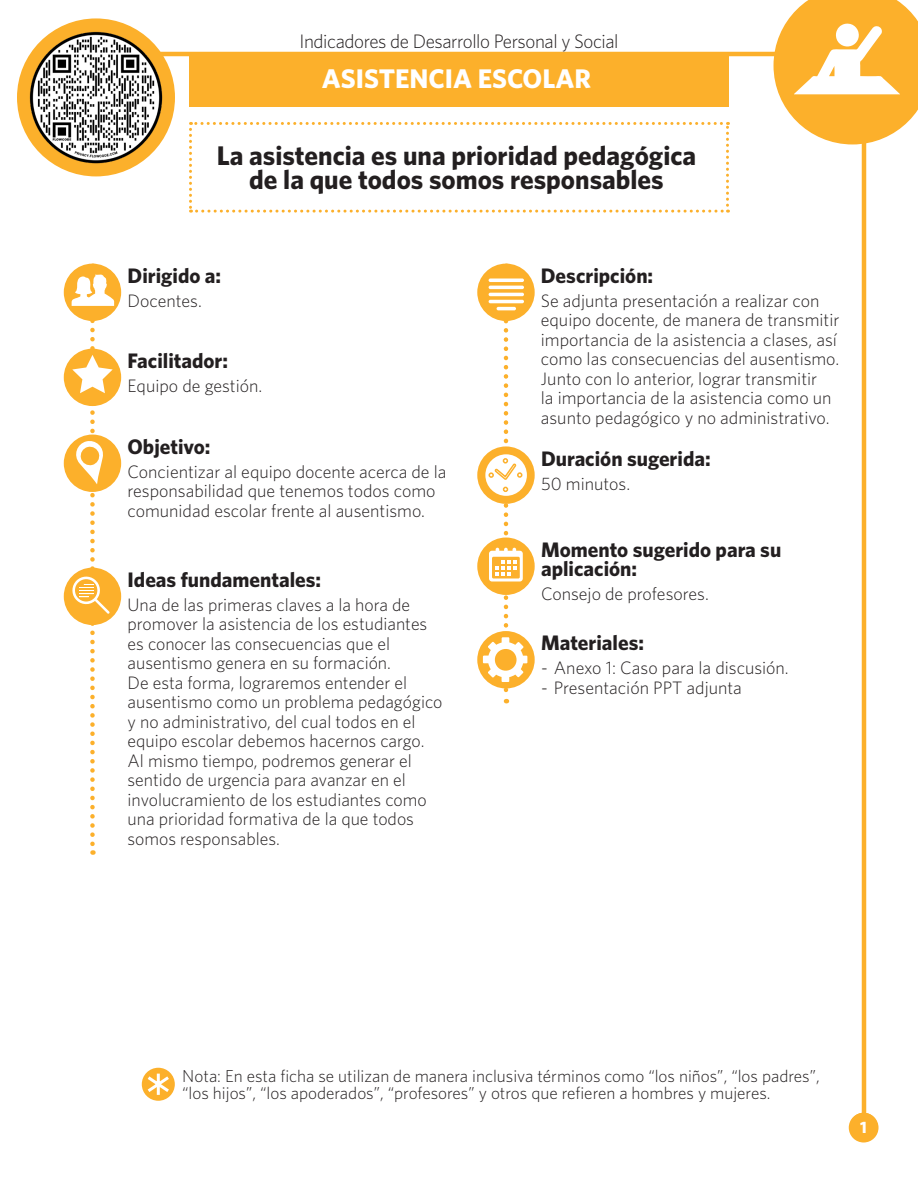
<style>
.page{position:relative;width:918px;height:1188px;background:#fff}
.page>*{position:absolute;margin:0;border:0;box-sizing:border-box;transform-origin:0 0}
.t1{font:700 27px/24px "Whitney";color:#231f20;text-align:center}
.t2{font:700 27px "Whitney";color:#fff}
.t3{font:700 21px/19.5px "Whitney";color:#231f20}
.t4{font:300 19.5px "Whitney";letter-spacing:-.02em;color:#231f20}
.t5{font:300 18px/19.5px "Whitney";color:#231f20}
.t6{font:700 18px "Sassoon Sans Std";color:#fff}
.t7{font:300 17.25px/16.5px "Whitney";color:#231f20}
.t8{font:700 16.5px "Whitney";color:#fff}
</style>
<div class="page">
<svg style="left:189px;top:122px;width:540px;height:91px"></svg>
<svg style="left:774px;top:0;width:144px;height:144px"></svg>
<svg style="left:849px;top:1113px;width:30px;height:30px"></svg>
<hr style="left:56px;top:52px;width:728px;height:4px;background:#fcb02b">
<div style="left:189px;top:54px;width:540px;height:53px;background:#fcb02b"></div>
<hr style="left:862px;top:131px;width:4px;height:986px;background:#fcb02b">
<div style="left:850px;top:1113px;width:27px;height:27px;background:#fcb02b;border-radius:50%"></div>
<div style="left:142px;top:1068px;width:33px;height:33px;background:#fcb02b;border-radius:50%"></div>
<svg style="left:144px;top:1071px;width:28px;height:27px"></svg>
<div style="left:17px;top:18px;width:158px;height:158px;background:#fcb02b;border-radius:50%"></div>
<img style="left:28px;top:29px;width:136px;height:136px">
<div style="left:64px;top:264px;width:57px;height:57px;background:#fcb02b;border-radius:50%"></div>
<div style="left:64px;top:349px;width:57px;height:57px;background:#fcb02b;border-radius:50%"></div>
<div style="left:64px;top:435px;width:57px;height:57px;background:#fcb02b;border-radius:50%"></div>
<div style="left:64px;top:568px;width:57px;height:57px;background:#fcb02b;border-radius:50%"></div>
<svg style="left:71px;top:274px;width:43px;height:581px"></svg>
<div style="left:477px;top:446px;width:58px;height:58px;background:#fcb02b;border-radius:50%"></div>
<div style="left:478px;top:538px;width:56px;height:56px;background:#fcb02b;border-radius:50%"></div>
<div style="left:477px;top:538px;width:58px;height:57px;border:2px solid #fcb02b;border-radius:50%"></div>
<svg style="left:477px;top:631px;width:58px;height:57px"></svg>
<svg style="left:483px;top:310px;width:44px;height:393px"></svg>
<svg style="left:477px;top:264px;width:58px;height:57px;fill:#fcb02b"></svg>
<hr style="left:497px;top:307px;width:19px;height:3px;background:#fff;border-radius:2px">
<hr style="left:489px;top:300px;width:35px;height:3px;background:#fff;border-radius:2px">
<hr style="left:489px;top:293px;width:35px;height:3px;background:#fff;border-radius:2px">
<hr style="left:489px;top:286px;width:35px;height:3px;background:#fff;border-radius:2px">
<hr style="left:489px;top:279px;width:35px;height:3px;background:#fff;border-radius:2px">
<p class="t4" style="left:299px;top:30px;width:321px">Indicadores de Desarrollo Personal y Social</p>
<h1 class="t2" style="left:322px;top:62px;width:271px">ASISTENCIA ESCOLAR</h1>
<h1 class="t1" style="left:217px;top:143px;width:481px">La asistencia es una prioridad pedagógica de la que todos somos responsables</h1>
<p class="t3" style="left:128px;top:265px;width:95px">Dirigido a:</p>
<p class="t5" style="left:128px;top:290px;width:76px">Docentes.</p>
<p class="t3" style="left:128px;top:350px;width:102px">Facilitador:</p>
<p class="t5" style="left:128px;top:376px;width:136px">Equipo de gestión.</p>
<p class="t3" style="left:128px;top:436px;width:85px">Objetivo:</p>
<p class="t5" style="left:128px;top:461px;width:320px">Concientizar al equipo docente acerca de la responsabilidad que tenemos todos como comunidad escolar frente al ausentismo.</p>
<p class="t3" style="left:128px;top:569px;width:195px">Ideas fundamentales:</p>
<p class="t5" style="left:128px;top:595px;width:316px">Una de las primeras claves a la hora de promover la asistencia de los estudiantes es conocer las consecuencias que el ausentismo genera en su formación.<br>De esta forma, lograremos entender el ausentismo como un problema pedagógico y no administrativo, del cual todos en el equipo escolar debemos hacernos cargo.<br>Al mismo tiempo, podremos generar el sentido de urgencia para avanzar en el involucramiento de los estudiantes como una prioridad formativa de la que todos somos responsables.</p>
<p class="t3" style="left:541px;top:265px;width:114px">Descripción:</p>
<p class="t5" style="left:541px;top:290px;width:300px">Se adjunta presentación a realizar con equipo docente, de manera de transmitir importancia de la asistencia a clases, así como las consecuencias del ausentismo.<br>Junto con lo anterior, lograr transmitir<br>la importancia de la asistencia como un asunto pedagógico y no administrativo.</p>
<p class="t3" style="left:541px;top:448px;width:171px">Duración sugerida:</p>
<p class="t5" style="left:541px;top:473px;width:91px">50 minutos.</p>
<p class="t3" style="left:541px;top:539px;width:242px">Momento sugerido para su aplicación:</p>
<p class="t5" style="left:541px;top:584px;width:169px">Consejo de profesores.</p>
<p class="t3" style="left:541px;top:633px;width:105px">Materiales:</p>
<p class="t5" style="left:541px;top:658px;width:249px">- Anexo 1: Caso para la discusión.</p>
<p class="t5" style="left:541px;top:677px;width:202px">- Presentación PPT adjunta</p>
<p class="t7" style="left:182px;top:1068px;width:639px">Nota: En esta ficha se utilizan de manera inclusiva términos como “los niños”, “los padres”, “los hijos”, “los apoderados”, “profesores” y otros que refieren a hombres y mujeres.</p>
<p class="t6" style="left:860px;top:1116px;width:11px">1</p>
<p class="t8" style="left:860px;top:1117px;width:8px">1</p>
</div>
